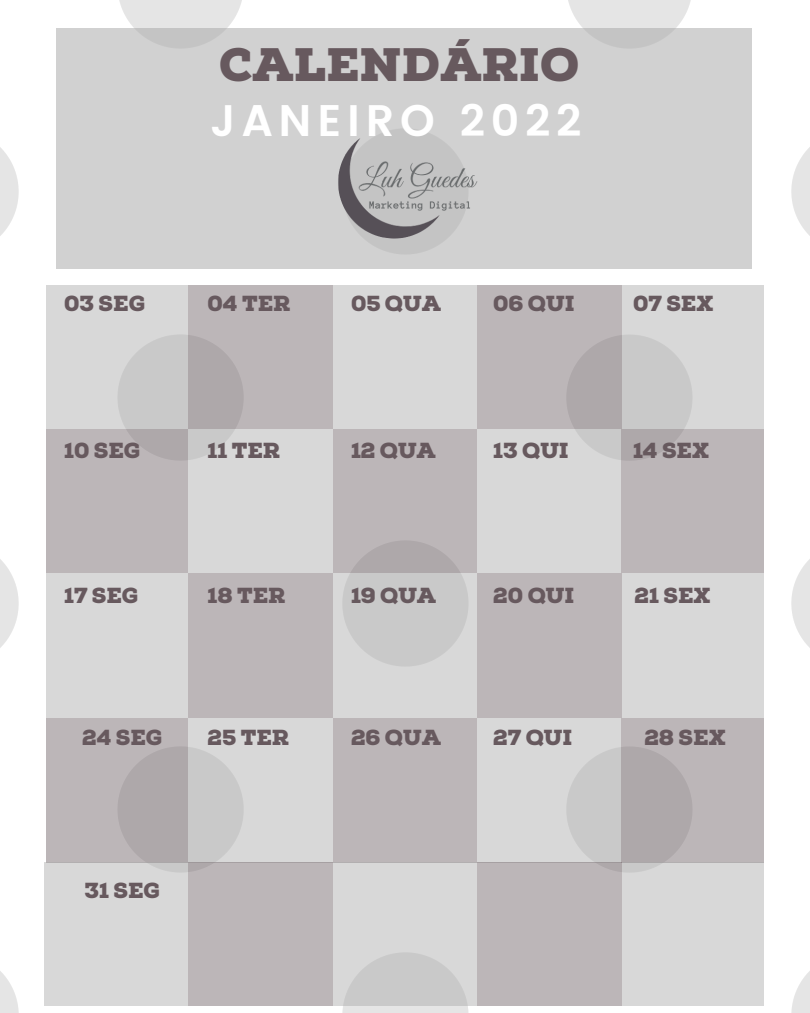
<style>
.page{position:relative;width:810px;height:1013px;background:#fff}
.page>*{position:absolute;margin:0;border:0;box-sizing:border-box;transform-origin:0 0}
.t1{font:900 46.9px "Nexa Slab";color:#67595e}
.t2{font:600 44.2px "Poppins";letter-spacing:.13em;color:#fff}
.t3{font:900 21.8px "Nexa Slab";color:#67595e}
</style>
<div class="page">
<img style="left:0;top:0;width:810px;height:1012px">
<div style="left:56px;top:28px;width:696px;height:240px;background:#d1d1d1"></div>
<div style="left:46px;top:285px;width:143px;height:144px;background:linear-gradient(to right,#dbdbdb,#cdcdcd)"></div>
<div style="left:333px;top:285px;width:144px;height:144px;background:#d8d8d8"></div>
<div style="left:189px;top:285px;width:144px;height:144px;background:linear-gradient(to right,#b3adaf,#bfb9bb)"></div>
<div style="left:621px;top:285px;width:142px;height:144px;background:linear-gradient(to right,#cdcdcd,#dbdbdb)"></div>
<div style="left:477px;top:285px;width:144px;height:144px;background:linear-gradient(to right,#bfb9bb,#b3adaf)"></div>
<div style="left:46px;top:429px;width:143px;height:145px;background:linear-gradient(to right,#bdb7b9,#b9b3b5)"></div>
<div style="left:189px;top:429px;width:144px;height:145px;background:#d8d8d8"></div>
<div style="left:333px;top:429px;width:144px;height:145px;background:linear-gradient(to right,#bab4b6,#bab4b6)"></div>
<div style="left:477px;top:429px;width:144px;height:145px;background:#d8d8d8"></div>
<div style="left:621px;top:429px;width:142px;height:145px;background:linear-gradient(to right,#b9b3b5,#bdb7b9)"></div>
<div style="left:46px;top:574px;width:143px;height:144px;background:#d8d8d8"></div>
<div style="left:333px;top:574px;width:144px;height:144px;background:linear-gradient(to right,#d1d1d1,#d1d1d1)"></div>
<div style="left:189px;top:574px;width:144px;height:144px;background:#bcb6b8"></div>
<div style="left:621px;top:574px;width:142px;height:144px;background:#d8d8d8"></div>
<div style="left:477px;top:574px;width:144px;height:144px;background:#bcb6b8"></div>
<div style="left:46px;top:718px;width:143px;height:144px;background:linear-gradient(to right,#bfb9bb,#afa9ab)"></div>
<div style="left:189px;top:718px;width:144px;height:144px;background:linear-gradient(to right,#cdcdcd,#dcdcdc)"></div>
<div style="left:333px;top:718px;width:144px;height:144px;background:#bcb6b8"></div>
<div style="left:477px;top:718px;width:144px;height:144px;background:linear-gradient(to right,#dcdcdc,#cdcdcd)"></div>
<div style="left:621px;top:718px;width:142px;height:144px;background:linear-gradient(to right,#afa9ab,#bfb9bb)"></div>
<img style="left:338px;top:129px;width:140px;height:121px">
<div style="left:45px;top:862px;width:144px;height:143px;background:#d8d8d8"></div>
<div style="left:333px;top:862px;width:144px;height:143px;background:linear-gradient(to right,#d4d4d4,#d4d4d4)"></div>
<div style="left:189px;top:862px;width:144px;height:143px;background:#bcb6b8"></div>
<div style="left:621px;top:862px;width:143px;height:143px;background:#d8d8d8"></div>
<div style="left:477px;top:862px;width:144px;height:143px;background:#bcb6b8"></div>
<p class="t1" style="left:219px;top:37px;width:362px">CALENDÁRIO</p>
<p class="t2" style="left:210px;top:94px;width:373px">JANEIRO 2022</p>
<p class="t3" style="left:64px;top:290px;width:82px">03 SEG</p>
<p class="t3" style="left:208px;top:290px;width:84px">04 TER</p>
<p class="t3" style="left:351px;top:290px;width:91px">05 QUA</p>
<p class="t3" style="left:493px;top:290px;width:83px">06 QUI</p>
<p class="t3" style="left:633px;top:290px;width:82px">07 SEX</p>
<p class="t3" style="left:64px;top:438px;width:78px">10 SEG</p>
<p class="t3" style="left:208px;top:438px;width:74px">11 TER</p>
<p class="t3" style="left:351px;top:438px;width:86px">12 QUA</p>
<p class="t3" style="left:493px;top:438px;width:77px">13 QUI</p>
<p class="t3" style="left:633px;top:438px;width:77px">14 SEX</p>
<p class="t3" style="left:64px;top:582px;width:76px">17 SEG</p>
<p class="t3" style="left:208px;top:582px;width:79px">18 TER</p>
<p class="t3" style="left:351px;top:582px;width:87px">19 QUA</p>
<p class="t3" style="left:493px;top:582px;width:82px">20 QUI</p>
<p class="t3" style="left:635px;top:582px;width:77px">21 SEX</p>
<p class="t3" style="left:82px;top:724px;width:82px">24 SEG</p>
<p class="t3" style="left:208px;top:724px;width:83px">25 TER</p>
<p class="t3" style="left:351px;top:724px;width:91px">26 QUA</p>
<p class="t3" style="left:493px;top:724px;width:80px">27 QUI</p>
<p class="t3" style="left:644px;top:724px;width:83px">28 SEX</p>
<p class="t3" style="left:85px;top:877px;width:77px">31 SEG</p>
</div>
